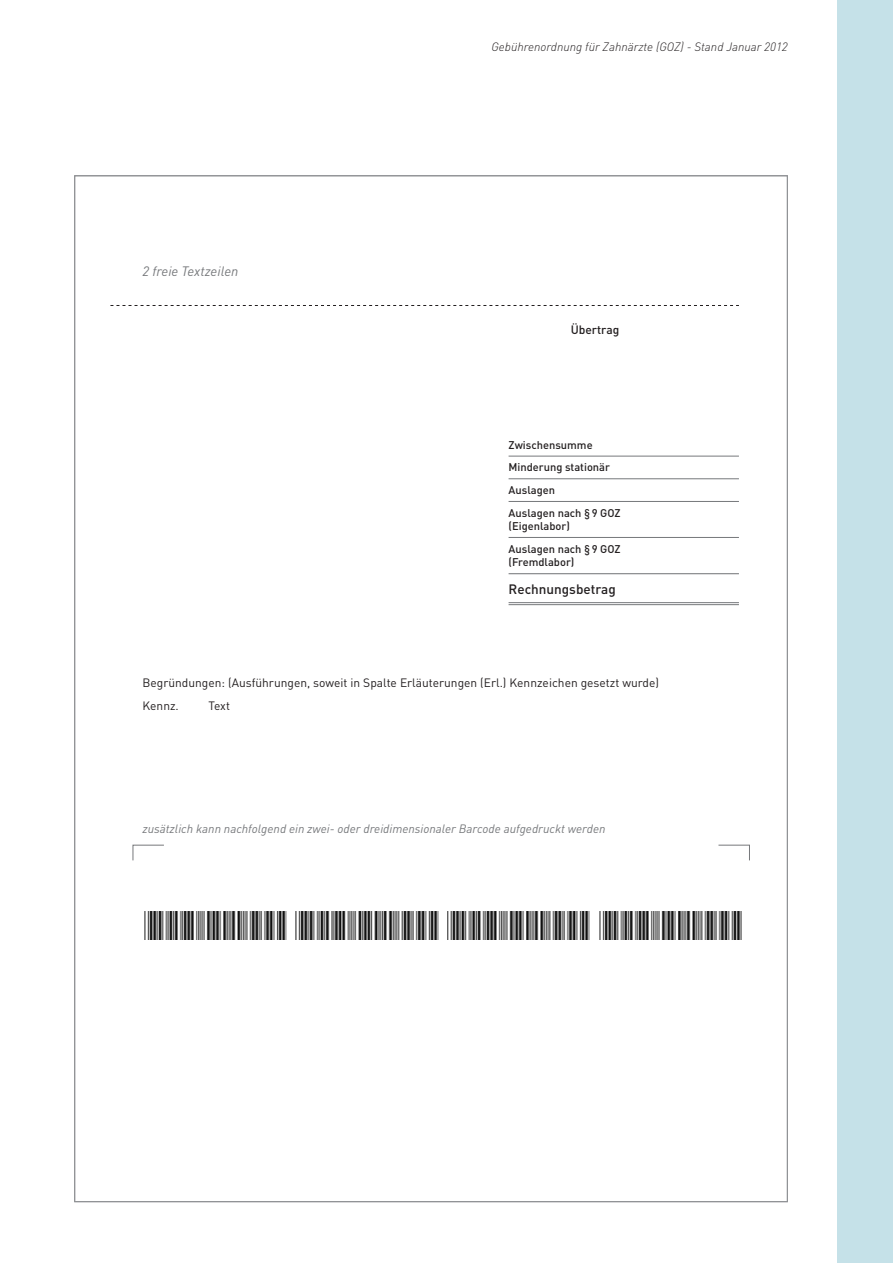
<style>
.page{position:relative;width:893px;height:1263px;background:#fff}
.page>*{position:absolute;margin:0;border:0;box-sizing:border-box;transform-origin:0 0}
.t1{font:italic 13.5px "DIN";color:#76787b}
.t2{font:500 13.5px "DINOT";color:#231f20}
.t3{font:12px/23px "DINOT";color:#231f20}
.t4{font:italic 12px "DIN";color:#76787b}
.t5{font:italic 300 12px "DIN";color:#231f20}
.t6{font:500 12px "DINOT";color:#231f20}
.t7{font:500 11.1px/22.6px "DINOT";color:#231f20}
</style>
<div class="page">
<div style="left:838px;top:0;width:55px;height:1263px;background:#c5e1e8"></div>
<hr style="left:509px;top:456px;width:230px;height:1px;background:#76787b">
<hr style="left:509px;top:478px;width:230px;height:1px;background:#76787b">
<hr style="left:509px;top:501px;width:230px;height:1px;background:#76787b">
<hr style="left:509px;top:537px;width:230px;height:1px;background:#76787b">
<hr style="left:509px;top:573px;width:230px;height:1px;background:#76787b">
<hr style="left:509px;top:602px;width:230px;height:1px;background:#76787b">
<hr style="left:509px;top:604px;width:230px;height:1px;background:#76787b">
<svg style="left:110px;top:305px;width:629px;height:1px"></svg>
<svg style="left:718px;top:844px;width:32px;height:17px"></svg>
<svg style="left:132px;top:844px;width:32px;height:17px"></svg>
<img style="left:144px;top:911px;width:142px;height:28px">
<img style="left:296px;top:911px;width:142px;height:28px">
<img style="left:448px;top:911px;width:142px;height:28px">
<img style="left:599px;top:911px;width:142px;height:28px">
<p class="t1" style="left:142px;top:263px;width:98px">2 freie Textzeilen</p>
<p class="t5" style="left:491px;top:39px;width:298px">Gebührenordnung für Zahnärzte (GOZ) - Stand Januar 2012</p>
<p class="t6" style="left:571px;top:322px;width:50px">Übertrag</p>
<p class="t7" style="left:509px;top:433px;width:114px">Zwischensumme<br>Minderung stationär<br>Auslagen<br>Auslagen nach §9 GOZ</p>
<p class="t7" style="left:509px;top:514px;width:114px">(Eigenlabor)<br>Auslagen nach §9 GOZ</p>
<p class="t7" style="left:509px;top:550px;width:67px">(Fremdlabor)</p>
<p class="t2" style="left:509px;top:580px;width:109px">Rechnungsbetrag</p>
<p class="t3" style="left:142px;top:671px;width:518px">Begründungen: (Ausführungen, soweit in Spalte Erläuterungen (Erl.) Kennzeichen gesetzt wurde)<br>Kennz.</p>
<p class="t3" style="left:208px;top:694px;width:23px">Text</p>
<p class="t4" style="left:142px;top:821px;width:465px">zusätzlich kann nachfolgend ein zwei- oder dreidimensionaler Barcode aufgedruckt werden</p>
</div>
